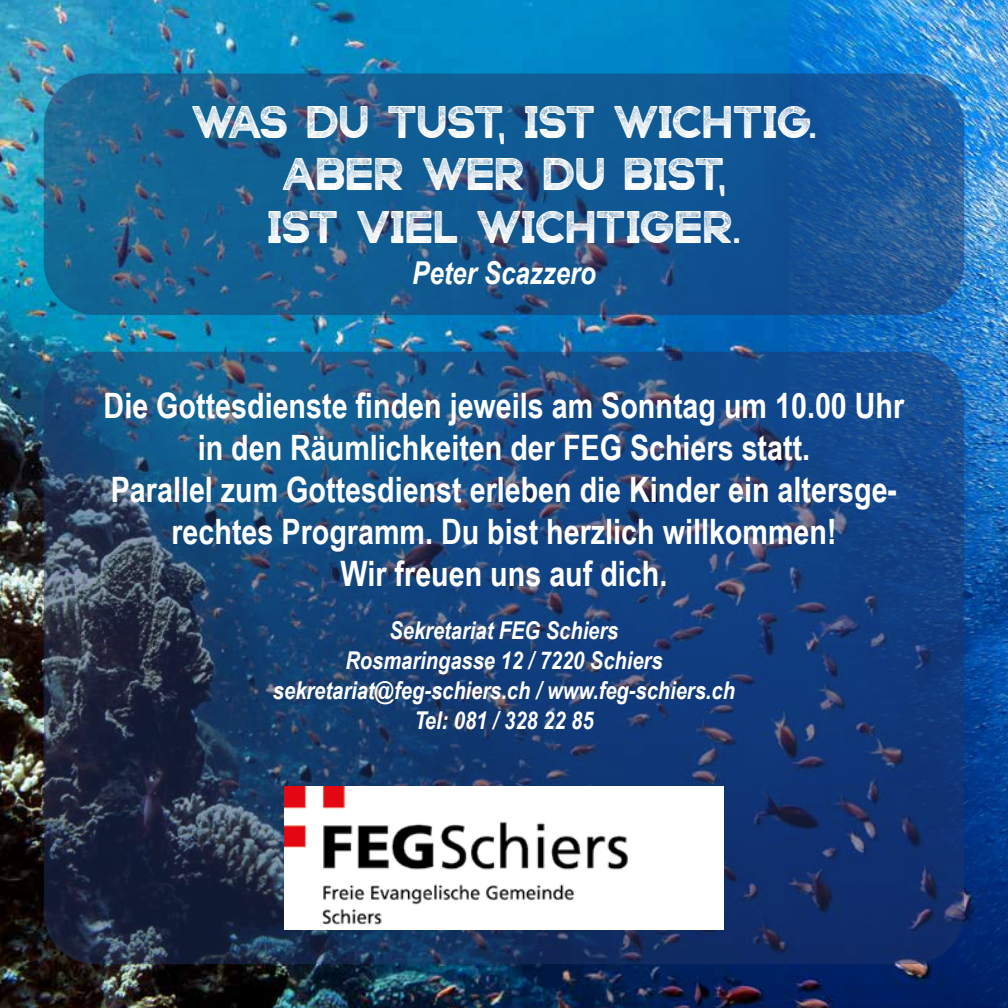
<style>
.page{position:relative;width:1008px;height:1008px;background:#fff}
.page>*{position:absolute;margin:0;border:0;box-sizing:border-box;transform-origin:0 0}
.t1{font:43.75px/52.5px "Stampbor Grunge";letter-spacing:.02em;color:#fff;text-align:center}
.t2{font:700 35px/42px "Arial Narrow";color:#fff;text-align:center}
.t3{font:italic 700 31.5px "Arial Narrow";color:#fff}
.t4{font:italic 700 24.5px/29.8px "Arial Narrow";color:#fff;text-align:center}
</style>
<div class="page">
<img style="left:0;top:0;width:789px;height:1008px">
<img style="left:789px;top:0;width:219px;height:1008px">
<img style="left:44px;top:352px;width:920px;height:612px;border-radius:52px">
<svg style="left:44px;top:73px;width:920px;height:242px;background:#175b92"></svg>
<img style="left:285px;top:786px;width:438px;height:143px">
<p class="t1" style="left:192px;top:90px;width:626px">WAS DU TUST, IST WICHTIG.<br>ABER WER DU BIST,<br>IST VIEL WICHTIGER.</p>
<p class="t3" style="left:412px;top:249px;width:185px">Peter Scazzero</p>
<p class="t2" style="left:104px;top:383px;width:802px">Die Gottesdienste finden jeweils am Sonntag um 10.00 Uhr in den Räumlichkeiten der FEG Schiers statt.<br>Parallel zum Gottesdienst erleben die Kinder ein altersge&shy;rechtes Programm. Du bist herzlich willkommen!<br>Wir freuen uns auf dich.</p>
<p class="t4" style="left:273px;top:615px;width:464px">Sekretariat FEG Schiers<br>Rosmaringasse 12 / 7220 Schiers sekretariat@feg-schiers.ch / www.feg-schiers.ch<br>Tel: 081 / 328 22 85</p>
</div>
